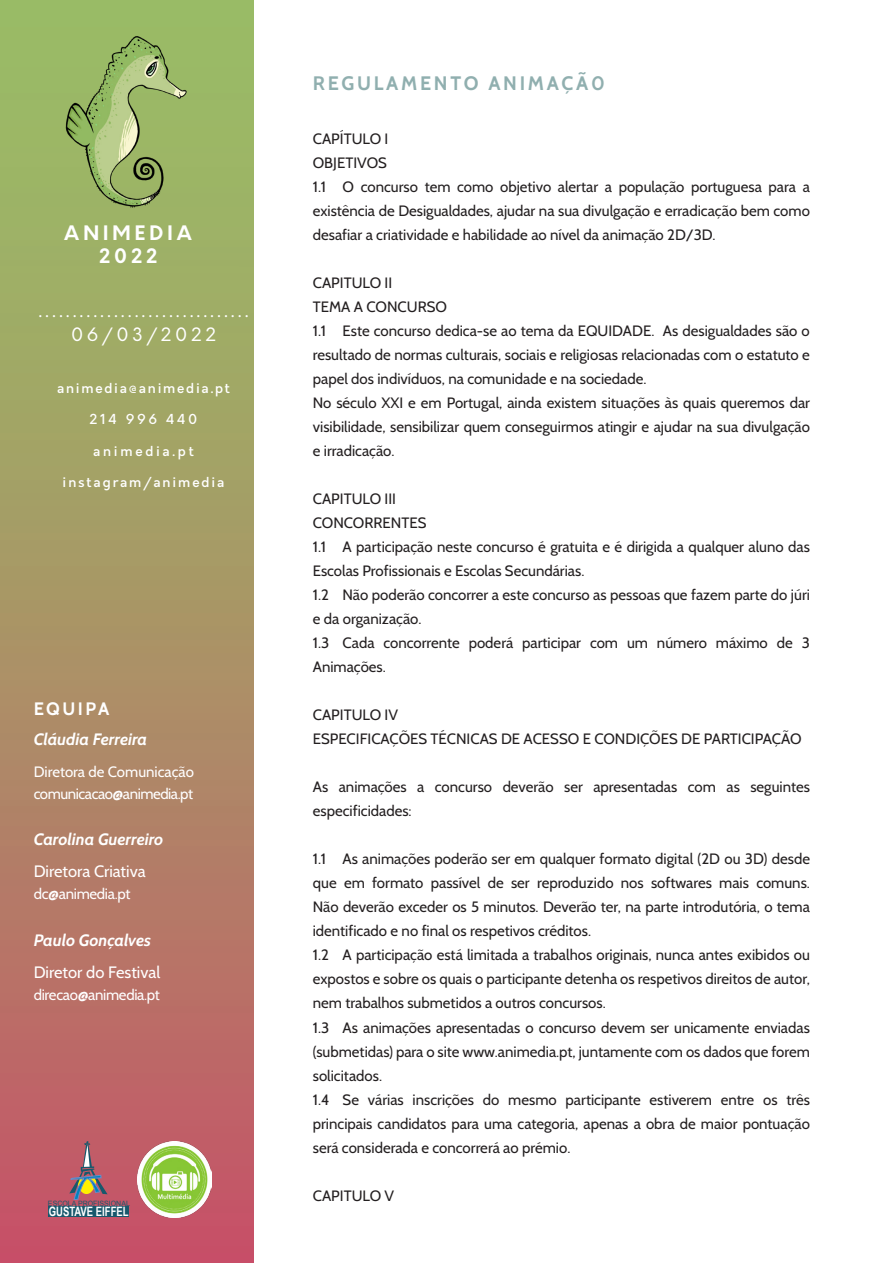
<style>
.page{position:relative;width:893px;height:1263px;background:#fff}
.page>*{position:absolute;margin:0;border:0;box-sizing:border-box;transform-origin:0 0}
.Heading{font:700 19.5px "Cabin";letter-spacing:.14em;color:#90afaf}
.t1{font:700 19.5px "Orkney";letter-spacing:.21em;color:#fff}
.t2{font:18px/24px "Orkney";letter-spacing:.2em;color:#fff;text-align:center}
.Heading-2{font:700 18px "Cabin";letter-spacing:.14em;color:#fff}
.Body_Text{font:italic 700 16.5px "Cabin";color:#fff}
.Body_Text-2{font:16.5px "Cabin";color:#fff}
.Body_Text-3{font:15px/24px "Cabin";color:#231f20;text-align:justify}
.Body_Text-4{font:15px "Cabin";letter-spacing:-.02em;color:#fff}
.Body_Text-5{font:15px "Cabin";color:#fff}
.t3{font:500 13.5px "Orkney";letter-spacing:.14em;color:#fff}
.t4{font:500 13.5px "Orkney";letter-spacing:.2em;color:#fff}
.t5{font:700 12.9px "Arial Narrow";color:#fff;scale:.9 1}
.t6{font:7.35px "Arial";color:#18586c;scale:.96 1}
</style>
<div class="page">
<div style="left:0;top:0;width:254px;height:1263px;background:linear-gradient(to bottom,#94c765,#c35868)"></div>
<img style="left:42px;top:33px;width:169px;height:181px">
<div style="left:48px;top:1206px;width:81px;height:11px;background:#18586c"></div>
<svg style="left:69px;top:1141px;width:39px;height:58px;background:#a76d6f"></svg>
<img style="left:138px;top:1141px;width:74px;height:76px">
<p class="t1" style="left:64px;top:220px;width:129px">ANIMEDIA</p>
<p class="t1" style="left:99px;top:243px;width:60px">2022</p>
<p class="t2" style="left:39px;top:299px;width:211px">...............................<br>06/03/2022</p>
<p class="t3" style="left:57px;top:379px;width:174px">animedia@animedia.pt</p>
<p class="t4" style="left:90px;top:410px;width:109px">214 996 440</p>
<p class="t4" style="left:93px;top:442px;width:102px">animedia.pt</p>
<p class="t3" style="left:63px;top:473px;width:163px">instagram/animedia</p>
<p class="Heading-2" style="left:34px;top:698px;width:77px">EQUIPA</p>
<p class="Body_Text" style="left:34px;top:729px;width:115px">Cláudia Ferreira</p>
<p class="Body_Text-5" style="left:34px;top:762px;width:162px">Diretora de Comunicação</p>
<p class="Body_Text-4" style="left:34px;top:785px;width:161px">comunicacao@animedia.pt</p>
<p class="Body_Text" style="left:34px;top:829px;width:131px">Carolina Guerreiro</p>
<p class="Body_Text-2" style="left:34px;top:861px;width:113px">Diretora Criativa</p>
<p class="Body_Text-4" style="left:34px;top:884px;width:98px">dc@animedia.pt</p>
<p class="Body_Text" style="left:34px;top:931px;width:119px">Paulo Gonçalves</p>
<p class="Body_Text-2" style="left:34px;top:962px;width:128px">Diretor do Festival</p>
<p class="Body_Text-4" style="left:34px;top:986px;width:128px">direcao@animedia.pt</p>
<p class="t6" style="left:48px;top:1199px;width:87px">ESCOLA PROFISSIONAL</p>
<p class="t5" style="left:49px;top:1202px;width:90px">GUSTAVE EIFFEL</p>
<p class="Heading" style="left:313px;top:71px;width:294px">REGULAMENTO ANIMAÇÃ0</p>
<p class="Body_Text-3" style="left:313px;top:127px;width:77px">CAPÍTULO I</p>
<p class="Body_Text-3" style="left:313px;top:151px;width:76px">OBJETIVOS</p>
<p class="Body_Text-3" style="left:313px;top:175px;width:499px">1.1 O concurso tem como objetivo alertar a população portuguesa para a existência de Desigualdades, ajudar na sua divulgação e erradicação bem como desafiar a criatividade e habilidade ao nível da animação 2D/3D.</p>
<p class="Body_Text-3" style="left:313px;top:271px;width:81px">CAPITULO II</p>
<p class="Body_Text-3" style="left:313px;top:295px;width:136px">TEMA A CONCURSO</p>
<p class="Body_Text-3" style="left:313px;top:319px;width:499px">1.1 Este concurso dedica-se ao tema da EQUIDADE. As desigualdades são o resultado de normas culturais, sociais e religiosas relacionadas com o estatuto e papel dos indivíduos, na comunidade e na sociedade.</p>
<p class="Body_Text-3" style="left:313px;top:391px;width:499px">No século XXI e em Portugal, ainda existem situações às quais queremos dar visibilidade, sensibilizar quem conseguirmos atingir e ajudar na sua divulgação e irradicação.</p>
<p class="Body_Text-3" style="left:313px;top:487px;width:85px">CAPITULO III</p>
<p class="Body_Text-3" style="left:313px;top:511px;width:115px">CONCORRENTES</p>
<p class="Body_Text-3" style="left:313px;top:535px;width:499px">1.1 A participação neste concurso é gratuita e é dirigida a qualquer aluno das<br>Escolas Profissionais e Escolas Secundárias.</p>
<p class="Body_Text-3" style="left:313px;top:583px;width:499px">1.2 Não poderão concorrer a este concurso as pessoas que fazem parte do júri e da organização.</p>
<p class="Body_Text-3" style="left:313px;top:631px;width:499px">1.3 Cada concorrente poderá participar com um número máximo de 3<br>Animações.</p>
<p class="Body_Text-3" style="left:313px;top:703px;width:87px">CAPITULO IV</p>
<p class="Body_Text-3" style="left:313px;top:727px;width:490px">ESPECIFICAÇÕES TÉCNICAS DE ACESSO E CONDIÇÕES DE PARTICIPAÇÃO</p>
<p class="Body_Text-3" style="left:313px;top:775px;width:499px">As animações a concurso deverão ser apresentadas com as seguintes especificidades:</p>
<p class="Body_Text-3" style="left:313px;top:847px;width:499px">1.1 As animações poderão ser em qualquer formato digital (2D ou 3D) desde que em formato passível de ser reproduzido nos softwares mais comuns.<br>Não deverão exceder os 5 minutos. Deverão ter, na parte introdutória, o tema identificado e no final os respetivos créditos.</p>
<p class="Body_Text-3" style="left:313px;top:943px;width:499px">1.2 A participação está limitada a trabalhos originais, nunca antes exibidos ou expostos e sobre os quais o participante detenha os respetivos direitos de autor, nem trabalhos submetidos a outros concursos.</p>
<p class="Body_Text-3" style="left:313px;top:1015px;width:499px">1.3 As animações apresentadas o concurso devem ser unicamente enviadas (submetidas) para o site www.animedia.pt, juntamente com os dados que forem solicitados.</p>
<p class="Body_Text-3" style="left:313px;top:1087px;width:499px">1.4 Se várias inscrições do mesmo participante estiverem entre os três principais candidatos para uma categoria, apenas a obra de maior pontuação será considerada e concorrerá ao prémio.</p>
<p class="Body_Text-3" style="left:313px;top:1183px;width:83px">CAPITULO V</p>
</div>
